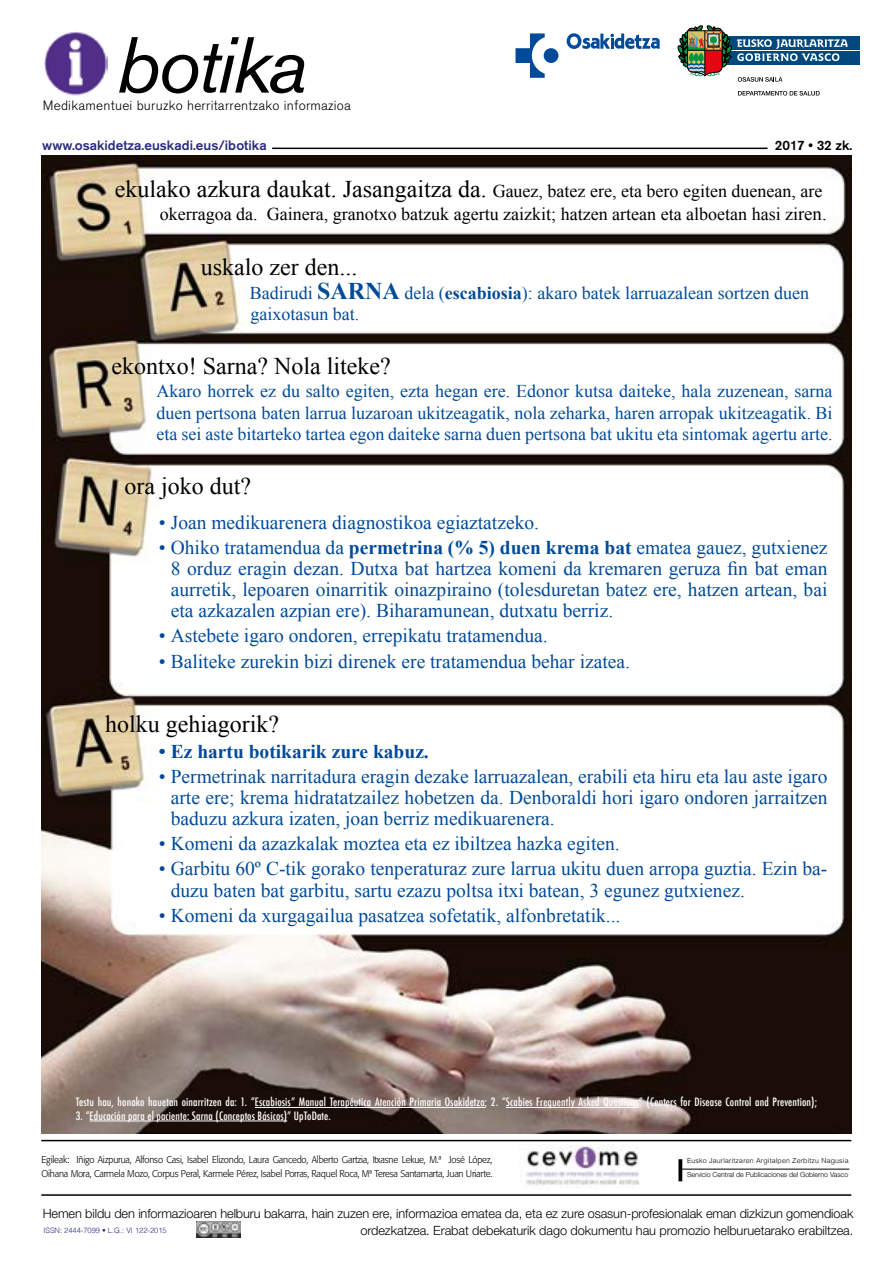
<style>
.page{position:relative;width:893px;height:1263px;background:#fff}
.page>*{position:absolute;margin:0;border:0;box-sizing:border-box;transform-origin:0 0}
.t1{font:italic 78.45px "Akzidenz Grotesk BE";letter-spacing:-.03em;color:#000}
.t2{font:24px "Times New Roman";color:#000}
.t3{font:19.5px/21px "Times New Roman";color:#004a9a;text-align:justify}
.t4{font:700 19.5px "Times New Roman";color:#004a9a}
.t5{font:18px/21.6px "Times New Roman";color:#004a9a}
.t6{font:18px/22.5px "Times New Roman";color:#000;text-align:right}
.t7{font:300 13.5px "Akzidenz Grotesk BE";letter-spacing:.02em;color:#000}
.t8{font:500 13.5px "Akzidenz Grotesk BE";color:#2b2a7f}
.t9{font:500 13.5px "Akzidenz Grotesk BE";color:#000}
.t10{font:300 12.75px/16.5px "Helvetica Neue LT Std";letter-spacing:-.01em;color:#000;text-align:right}
.t11{font:500 condensed 11.25px "Futura";letter-spacing:.01em;color:#fff}
.t12{font:300 9.75px/14.2px "Formata";letter-spacing:-.02em;color:#000;scale:.96 1}
.t13{font:300 7.5px "Helvetica";color:#2b2a7f}
.t14{font:300 7.05px "Helvetica Neue LT Std";color:#000}
.t15{font:300 7.05px "Helvetica";letter-spacing:.025em;color:#000}
.s1{font-size:24px}
.s2{font-size:18.75px}
.s3{font-weight:700;font-size:24px}
.s4{font-weight:700}
</style>
<div class="page">
<hr style="left:272px;top:148px;width:495px;height:1px;background:#000">
<hr style="left:41px;top:1194px;width:810px;height:2px;background:#000">
<hr style="left:680px;top:1169px;width:169px;height:1px;background:#000">
<svg style="left:678px;top:1159px;width:4px;height:22px"></svg>
<img style="left:526px;top:1144px;width:113px;height:42px">
<hr style="left:41px;top:1140px;width:810px;height:1px;background:#000">
<img style="left:44px;top:32px;width:64px;height:64px">
<svg style="left:567px;top:33px;width:93px;height:16px"></svg>
<svg style="left:515px;top:33px;width:43px;height:45px"></svg>
<div style="left:717px;top:36px;width:143px;height:29px;background:#00497f"></div>
<hr style="left:717px;top:50px;width:143px;height:1px;background:#fff">
<svg style="left:738px;top:91px;width:82px;height:5px"></svg>
<svg style="left:677px;top:25px;width:170px;height:57px"></svg>
<img style="left:196px;top:1222px;width:45px;height:15px">
<img style="left:41px;top:155px;width:810px;height:978px">
<hr style="left:255px;top:1107px;width:230px;height:1px;background:#fff">
<hr style="left:506px;top:1107px;width:133px;height:1px;background:#fff">
<hr style="left:90px;top:1120px;width:197px;height:1px;background:#fff">
<h1 class="t1" style="left:116px;top:18px;width:192px">botika</h1>
<p class="t7" style="left:43px;top:98px;width:310px">Medikamentuei buruzko herritarrentzako informazioa</p>
<p class="t8" style="left:42px;top:137px;width:226px">www.osakidetza.euskadi.eus/ibotika</p>
<p class="t9" style="left:775px;top:137px;width:79px">2017 • 32 zk.</p>
<p class="t6" style="left:115px;top:180px;width:713px"><span class="s1">ekulako azkura daukat. Jasangaitza da.</span> Gauez, batez ere, eta bero egiten duenean, are okerragoa da. Gainera, granotxo batzuk agertu zaizkit; hatzen artean eta alboetan hasi zi<span class="s2">ren.</span></p>
<p class="t2" style="left:201px;top:250px;width:158px">uskalo zer den...</p>
<p class="t5" style="left:250px;top:282px;width:561px">Badirudi <span class="s3">SARNA</span> dela (<span class="s4">escabiosia</span>): akaro batek larruazalean sortzen duen gaixotasun bat.</p>
<p class="t2" style="left:112px;top:350px;width:281px">ekontxo! Sarna? Nola liteke?</p>
<p class="t5" style="left:156px;top:380px;width:678px;text-align:justify">Akaro horrek ez du salto egiten, ezta hegan ere. Edonor kutsa daiteke, hala zuzenean, sarna duen pertsona baten larrua luzaroan ukitzeagatik, nola zeharka, haren arropak ukitzeagatik. Bi eta sei aste bitarteko tartea egon daiteke sarna duen pertsona bat ukitu eta sintomak agertu arte.</p>
<p class="t2" style="left:125px;top:470px;width:128px">ora joko dut?</p>
<p class="t3" style="left:159px;top:511px;width:382px">• Joan medikuarenera diagnostikoa egiaztatzeko.</p>
<p class="t3" style="left:171px;top:537px;width:658px;text-indent:-12px">• Ohiko tratamendua da <span class="s4">permetrina (% 5) duen krema bat</span> ematea gauez, gutxienez 8 orduz eragin dezan. Dutxa bat hartzea komeni da kremaren geruza fin bat eman aurretik, lepoaren oinarritik oinazpiraino (tolesduretan batez ere, hatzen artean, bai eta azkazalen azpian ere). Biharamunean, dutxatu berriz.</p>
<p class="t3" style="left:159px;top:625px;width:390px">• Astebete igaro ondoren, errepikatu tratamendua.</p>
<p class="t3" style="left:159px;top:650px;width:473px">• Baliteke zurekin bizi direnek ere tratamendua behar izatea.</p>
<p class="t2" style="left:105px;top:708px;width:175px">holku gehiagorik?</p>
<p class="t4" style="left:159px;top:738px;width:272px">• Ez hartu botikarik zure kabuz.</p>
<p class="t3" style="left:171px;top:766px;width:658px;text-indent:-12px">• Permetrinak narritadura eragin dezake larruazalean, erabili eta hiru eta lau aste igaro arte ere; krema hidratatzailez hobetzen da. Denboraldi hori igaro ondoren jarraitzen baduzu azkura izaten, joan berriz medikuarenera.</p>
<p class="t3" style="left:159px;top:833px;width:462px">• Komeni da azazkalak moztea eta ez ibiltzea hazka egiten.</p>
<p class="t3" style="left:171px;top:858px;width:658px;text-indent:-12px">• Garbitu 60º C-tik gorako tenperaturaz zure larrua ukitu duen arropa guztia. Ezin ba&shy;duzu baten bat garbitu, sartu ezazu poltsa itxi batean, 3 egunez gutxienez.</p>
<p class="t3" style="left:159px;top:904px;width:463px">• Komeni da xurgagailua pasatzea sofetatik, alfonbretatik...</p>
<p class="t11" style="left:76px;top:1095px;width:743px">Testu hau, honako hauetan oinarritzen da: 1. “Escabiosis” Manual Terapéutica Atención Primaria Osakidetza; 2. “Scabies Frequently Asked Questions” (Centers for Disease Control and Prevention);</p>
<p class="t11" style="left:76px;top:1108px;width:257px">3. “Educación para el paciente: Sarna (Conceptos Básicos)” UpToDate.</p>
<p class="t12" style="left:41px;top:1152px;width:471px">Egileak: Iñigo Aizpurua, Alfonso Casi, Isabel Elizondo, Laura Gancedo, Alberto Gartzia, Itxasne Lekue, M.ª José López,<br>Oihana Mora, Carmela Mozo, Corpus Peral, Karmele Pérez, Isabel Porras, Raquel Roca, Mª Teresa Santamarta, Juan Uriarte.</p>
<p class="t10" style="left:43px;top:1205px;width:812px">Hemen bildu den informazioaren helburu bakarra, hain zuzen ere, informazioa ematea da, eta ez zure osasun-profesionalak eman dizkizun gomendioak ordezkatzea. Erabat debekaturik dago dokumentu hau promozio helburuetarako erabiltzea.</p>
<p class="t15" style="left:687px;top:1154px;width:163px">Eusko Jaurlaritzaren Argitalpen Zerbitzu Nagusia</p>
<p class="t14" style="left:687px;top:1170px;width:163px">Servicio Central de Publicaciones del Gobierno Vasco</p>
<p class="t13" style="left:43px;top:1224px;width:125px">ISSN: 2444-7099 • L.G.: VI 122-2015</p>
</div>
